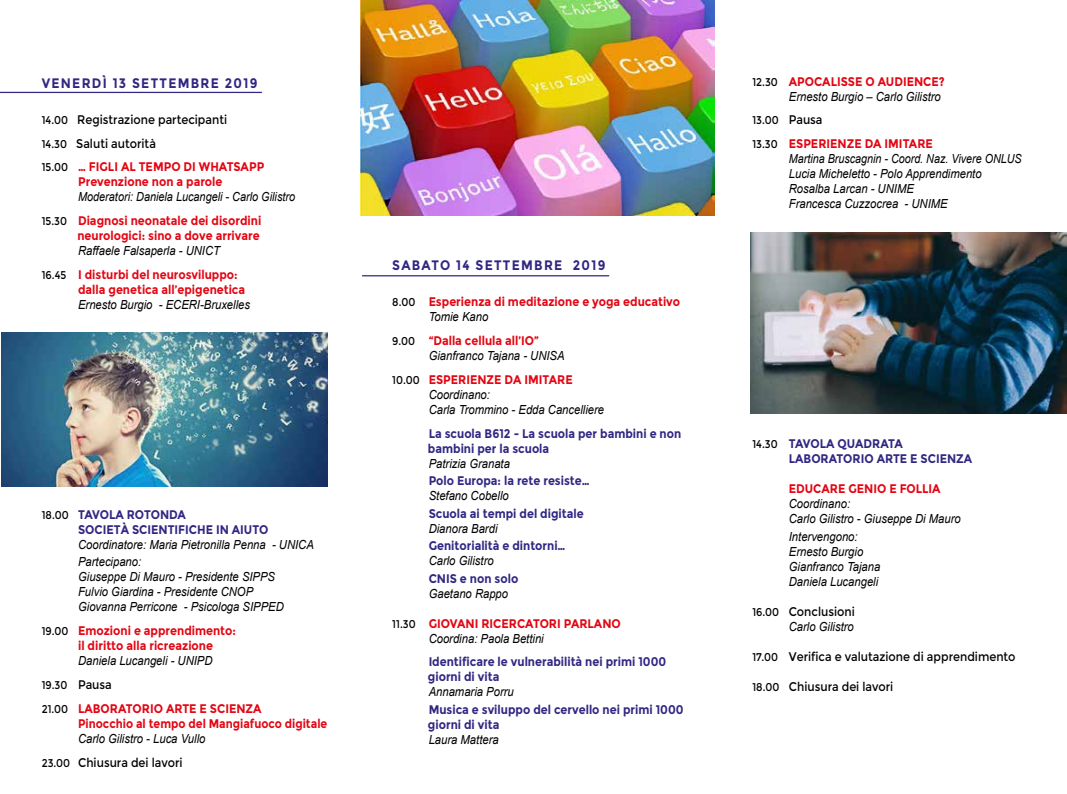
<style>
.page{position:relative;width:1067px;height:794px;background:#fff}
.page>*{position:absolute;margin:0;border:0;box-sizing:border-box;transform-origin:0 0}
.t1{font:700 13.75px "Montserrat";letter-spacing:.105em;color:#312783;scale:.9 1}
.t2{font:italic 12.5px/15px "Arial";color:#000;scale:.9 1}
.t3{font:700 12.5px/15px "Montserrat";color:#e30613;scale:.9 1}
.t4{font:700 12.5px/15px "Montserrat";color:#312783;scale:.9 1}
.t5{font:12.5px/23.8px "Montserrat";color:#000;scale:.9 1}
.t6{font:italic 12.5px/15px "Arial";color:#000;scale:.86 1}
.t7{font:italic 12.5px "Arial";color:#000;scale:.87 1}
.t8{font:11.25px "Montserrat";color:#000;scale:.9 1}
.s1{font-size:11.25px}
.s2{font-weight:700;color:#e30613}
.s3{font-weight:400;font-size:11.25px;color:#000}
.s4{font-size:12.5px}
</style>
<div class="page">
<hr style="left:0;top:92px;width:262px;height:1px;background:#312783">
<hr style="left:362px;top:275px;width:247px;height:1px;background:#312783">
<img style="left:1px;top:332px;width:326px;height:154px">
<img style="left:360px;top:1px;width:354px;height:214px">
<img style="left:750px;top:232px;width:316px;height:181px">
<p class="t1" style="left:42px;top:74px;width:241px">VENERDÌ 13 SETTEMBRE 2019</p>
<p class="t5" style="left:42px;top:108px;width:249px"><span class="s1">14.00</span> Registrazione partecipanti<br><span class="s1">14.30</span> Saluti autorità<br><span class="s1">15.00</span> <span class="s2">… FIGLI AL TEMPO DI WHATSAPP</span></p>
<p class="t3" style="left:78px;top:174px;width:162px">Prevenzione non a parole</p>
<p class="t7" style="left:78px;top:189px;width:251px">Moderatori: Daniela Lucangeli - Carlo Gilistro</p>
<p class="t3" style="left:42px;top:213px;width:245px;text-align:right"><span class="s3">15.30</span> Diagnosi neonatale dei disordini neurologici: sino a dove arrivare</p>
<p class="t2" style="left:78px;top:243px;width:159px">Raffaele Falsaperla - UNICT</p>
<p class="t3" style="left:78px;top:267px;width:187px;text-indent:-36px"><span class="s3">16.45</span> I disturbi del neurosviluppo: dalla genetica all’epigenetica</p>
<p class="t2" style="left:78px;top:297px;width:193px">Ernesto Burgio - ECERI-Bruxelles</p>
<p class="t4" style="left:78px;top:507px;width:213px;text-indent:-36px"><span class="s3">18.00</span> TAVOLA ROTONDA<br>SOCIETÀ SCIENTIFICHE IN AIUTO</p>
<p class="t2" style="left:78px;top:536px;width:263px;line-height:17.5px">Coordinatore: Maria Pietronilla Penna - UNICA<br>Partecipano:</p>
<p class="t2" style="left:78px;top:570px;width:230px">Giuseppe Di Mauro - Presidente SIPPS<br>Fulvio Giardina - Presidente CNOP<br>Giovanna Perricone - Psicologa SIPPED</p>
<p class="t3" style="left:78px;top:623px;width:177px;text-indent:-36px"><span class="s3">19.00</span> Emozioni e apprendimento: il diritto alla ricreazione</p>
<p class="t2" style="left:78px;top:653px;width:151px">Daniela Lucangeli - UNIPD</p>
<p class="t8" style="left:42px;top:678px;width:79px">19.30 <span class="s4">Pausa</span></p>
<p class="t3" style="left:78px;top:701px;width:278px;text-indent:-36px"><span class="s3">21.00</span> LABORATORIO ARTE E SCIENZA<br>Pinocchio al tempo del Mangiafuoco digitale</p>
<p class="t2" style="left:78px;top:731px;width:143px">Carlo Gilistro - Luca Vullo</p>
<p class="t5" style="left:42px;top:750px;width:158px"><span class="s1">23.00</span> Chiusura dei lavori</p>
<p class="t1" style="left:392px;top:257px;width:238px">SABATO 14 SETTEMBRE 2019</p>
<p class="t3" style="left:392px;top:294px;width:321px"><span class="s3">8.00</span> Esperienza di meditazione e yoga educativo</p>
<p class="t2" style="left:428px;top:309px;width:68px">Tomie Kano</p>
<p class="t3" style="left:392px;top:333px;width:164px"><span class="s3">9.00</span> “Dalla cellula all’IO”</p>
<p class="t2" style="left:428px;top:348px;width:152px">Gianfranco Tajana - UNISA</p>
<p class="t3" style="left:392px;top:372px;width:202px"><span class="s3">10.00</span> ESPERIENZE DA IMITARE</p>
<p class="t2" style="left:428px;top:387px;width:196px">Coordinano:<br>Carla Trommino - Edda Cancelliere</p>
<p class="t4" style="left:428px;top:426px;width:283px">La scuola B612 - La scuola per bambini e non bambini per la scuola</p>
<p class="t2" style="left:429px;top:456px;width:92px">Patrizia Granata</p>
<p class="t4" style="left:429px;top:473px;width:180px">Polo Europa: la rete resiste…</p>
<p class="t2" style="left:429px;top:488px;width:90px">Stefano Cobello</p>
<p class="t4" style="left:429px;top:506px;width:174px">Scuola ai tempi del digitale</p>
<p class="t2" style="left:429px;top:521px;width:78px">Dianora Bardi</p>
<p class="t4" style="left:429px;top:538px;width:153px">Genitorialità e dintorni…</p>
<p class="t2" style="left:429px;top:553px;width:74px">Carlo Gilistro</p>
<p class="t4" style="left:429px;top:571px;width:101px">CNIS e non solo</p>
<p class="t2" style="left:429px;top:586px;width:90px">Gaetano Rappo</p>
<p class="t3" style="left:392px;top:616px;width:255px"><span class="s3">11.30</span> GIOVANI RICERCATORI PARLANO</p>
<p class="t2" style="left:428px;top:631px;width:129px">Coordina: Paola Bettini</p>
<p class="t4" style="left:428px;top:654px;width:266px">Identificare le vulnerabilità nei primi 1000 giorni di vita</p>
<p class="t2" style="left:429px;top:684px;width:96px">Annamaria Porru</p>
<p class="t4" style="left:428px;top:702px;width:285px">Musica e sviluppo del cervello nei primi 1000 giorni di vita</p>
<p class="t2" style="left:429px;top:732px;width:79px">Laura Mattera</p>
<p class="t3" style="left:752px;top:74px;width:215px"><span class="s3">12.30</span> APOCALISSE O AUDIENCE?</p>
<p class="t2" style="left:788px;top:89px;width:170px">Ernesto Burgio – Carlo Gilistro</p>
<p class="t8" style="left:752px;top:114px;width:79px">13.00 <span class="s4">Pausa</span></p>
<p class="t3" style="left:752px;top:136px;width:202px"><span class="s3">13.30</span> ESPERIENZE DA IMITARE</p>
<p class="t6" style="left:788px;top:151px;width:272px">Martina Bruscagnin - Coord. Naz. Vivere ONLUS Lucia Micheletto - Polo Apprendimento Rosalba Larcan - UNIME<br>Francesca Cuzzocrea - UNIME</p>
<p class="t4" style="left:788px;top:436px;width:205px;text-indent:-36px"><span class="s3">14.30</span> TAVOLA QUADRATA<br>LABORATORIO ARTE E SCIENZA</p>
<p class="t3" style="left:788px;top:481px;width:170px">EDUCARE GENIO E FOLLIA</p>
<p class="t2" style="left:788px;top:496px;width:193px">Coordinano:<br>Carlo Gilistro - Giuseppe Di Mauro</p>
<p class="t2" style="left:788px;top:529px;width:103px">Intervengono:<br>Ernesto Burgio<br>Gianfranco Tajana<br>Daniela Lucangeli</p>
<p class="t5" style="left:752px;top:599px;width:115px"><span class="s1">16.00</span> Conclusioni</p>
<p class="t2" style="left:788px;top:619px;width:74px">Carlo Gilistro</p>
<p class="t5" style="left:752px;top:644px;width:294px"><span class="s1">17.00</span> Verifica e valutazione di apprendimento</p>
<p class="t5" style="left:752px;top:674px;width:158px"><span class="s1">18.00</span> Chiusura dei lavori</p>
</div>
